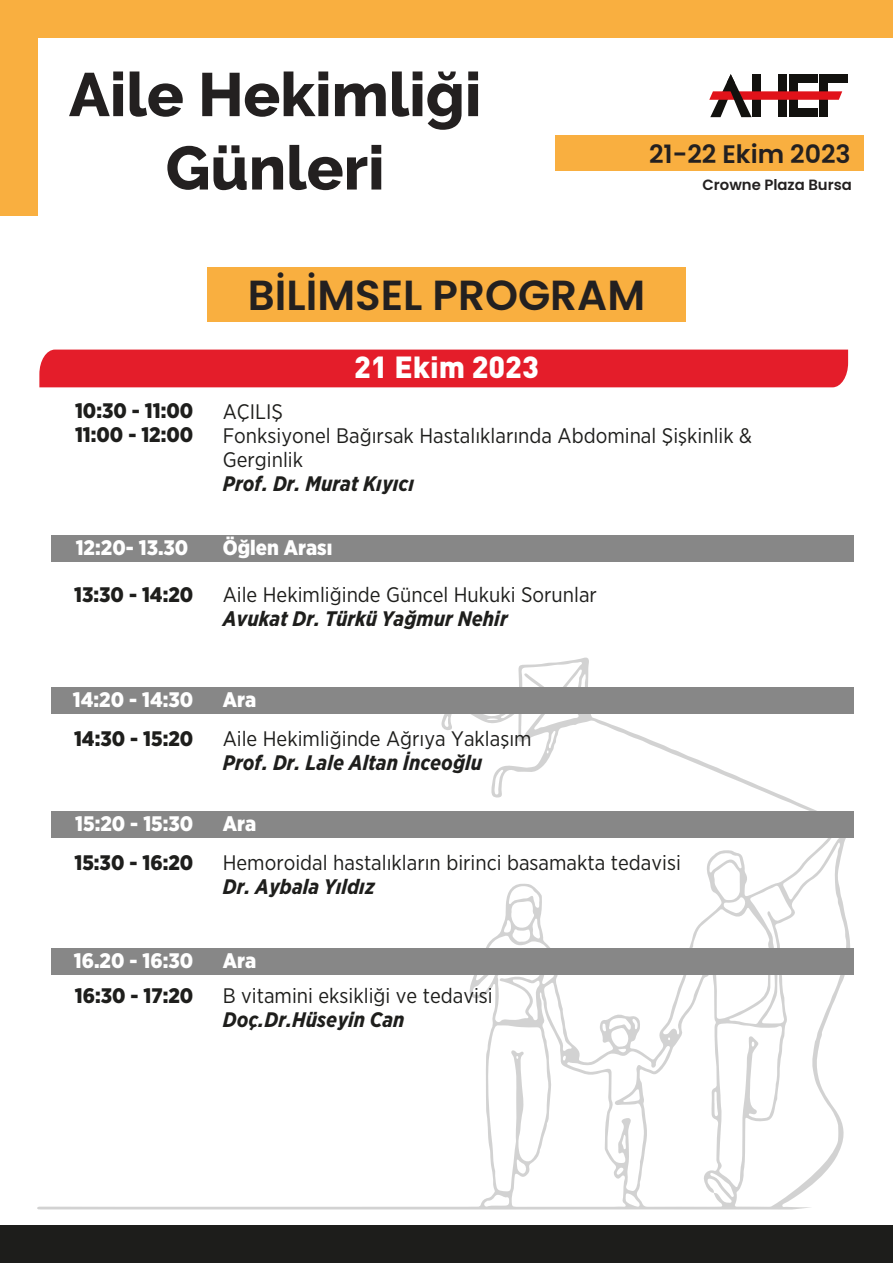
<style>
.page{position:relative;width:893px;height:1263px;background:#fff}
.page>*{position:absolute;margin:0;border:0;box-sizing:border-box;transform-origin:0 0}
.t1{font:800 61.2px/73.3px "Raleway";color:#232020;text-align:center}
.t2{font:600 42px "Poppins";color:#232020}
.t3{font:30.15px "DINT Black";color:#fff}
.t4{font:600 25.35px "Poppins";color:#232020}
.t5{font:21px/24px "Gotham Narrow";color:#1e1e1c}
.t6{font:italic 700 21px "Gotham Narrow";color:#1e1e1c}
.t7{font:900 21px/24px "Gotham Narrow";color:#1e1e1c}
.t8{font:900 21px "Gotham Narrow";color:#fff}
.t9{font:600 14.85px "Poppins";color:#232020}
</style>
<div class="page">
<svg style="left:37px;top:657px;width:815px;height:552px"></svg>
<div style="left:39px;top:350px;width:809px;height:37px;background:#e41d2a"></div>
<div style="left:51px;top:687px;width:803px;height:26px;background:#878787"></div>
<div style="left:51px;top:536px;width:803px;height:26px;background:#878787"></div>
<div style="left:51px;top:811px;width:803px;height:26px;background:#878787"></div>
<div style="left:51px;top:948px;width:803px;height:26px;background:#878787"></div>
<div style="left:555px;top:135px;width:308px;height:35px;background:#f9af40"></div>
<div style="left:207px;top:267px;width:479px;height:55px;background:#f9af40"></div>
<div style="left:819px;top:74px;width:28px;height:9px;background:#12110e"></div>
<svg style="left:709px;top:74px;width:133px;height:43px"></svg>
<div style="left:0;top:1226px;width:893px;height:37px;background:#1d1d1b"></div>
<div style="left:0;top:0;width:893px;height:37px;background:#f9af40"></div>
<div style="left:0;top:22px;width:37px;height:194px;background:#f9af40"></div>
<h1 class="t1" style="left:69px;top:58px;width:414px">Aile Hekimliği<br>Günleri</h1>
<p class="t4" style="left:649px;top:139px;width:203px">21-22 Ekim 2023</p>
<p class="t9" style="left:702px;top:176px;width:151px">Crowne Plaza Bursa</p>
<h2 class="t2" style="left:248px;top:271px;width:399px">BİLİMSEL PROGRAM</h2>
<h3 class="t3" style="left:354px;top:347px;width:186px">21 Ekim 2023</h3>
<p class="t7" style="left:75px;top:399px;width:120px">10:30 - 11:00<br>11:00 - 12:00</p>
<p class="t5" style="left:223px;top:399px;width:531px">AÇILIŞ<br>Fonksiyonel Bağırsak Hastalıklarında Abdominal Şişkinlik &amp;<br>Gerginlik</p>
<p class="t6" style="left:223px;top:470px;width:193px">Prof. Dr. Murat Kıyıcı</p>
<p class="t8" style="left:76px;top:534px;width:114px">12:20- 13.30</p>
<p class="t8" style="left:223px;top:534px;width:111px">Öğlen Arası</p>
<p class="t7" style="left:74px;top:582px;width:121px">13:30 - 14:20</p>
<p class="t5" style="left:223px;top:583px;width:376px">Aile Hekimliğinde Güncel Hukuki Sorunlar</p>
<p class="t6" style="left:223px;top:606px;width:286px">Avukat Dr. Türkü Yağmur Nehir</p>
<p class="t8" style="left:73px;top:686px;width:122px">14:20 - 14:30</p>
<p class="t8" style="left:223px;top:686px;width:35px">Ara</p>
<p class="t7" style="left:74px;top:726px;width:121px">14:30 - 15:20</p>
<p class="t5" style="left:223px;top:726px;width:310px">Aile Hekimliğinde Ağrıya Yaklaşım</p>
<p class="t6" style="left:223px;top:749px;width:261px">Prof. Dr. Lale Altan İnceoğlu</p>
<p class="t8" style="left:75px;top:809px;width:119px">15:20 - 15:30</p>
<p class="t8" style="left:223px;top:809px;width:35px">Ara</p>
<p class="t7" style="left:75px;top:850px;width:120px">15:30 - 16:20</p>
<p class="t5" style="left:223px;top:850px;width:460px">Hemoroidal hastalıkların birinci basamakta tedavisi</p>
<p class="t6" style="left:223px;top:873px;width:154px">Dr. Aybala Yıldız</p>
<p class="t8" style="left:74px;top:946px;width:121px">16.20 - 16:30</p>
<p class="t8" style="left:223px;top:946px;width:35px">Ara</p>
<p class="t7" style="left:75px;top:983px;width:120px">16:30 - 17:20</p>
<p class="t5" style="left:223px;top:984px;width:272px">B vitamini eksikliği ve tedavisi</p>
<p class="t6" style="left:223px;top:1006px;width:183px">Doç.Dr.Hüseyin Can</p>
</div>
